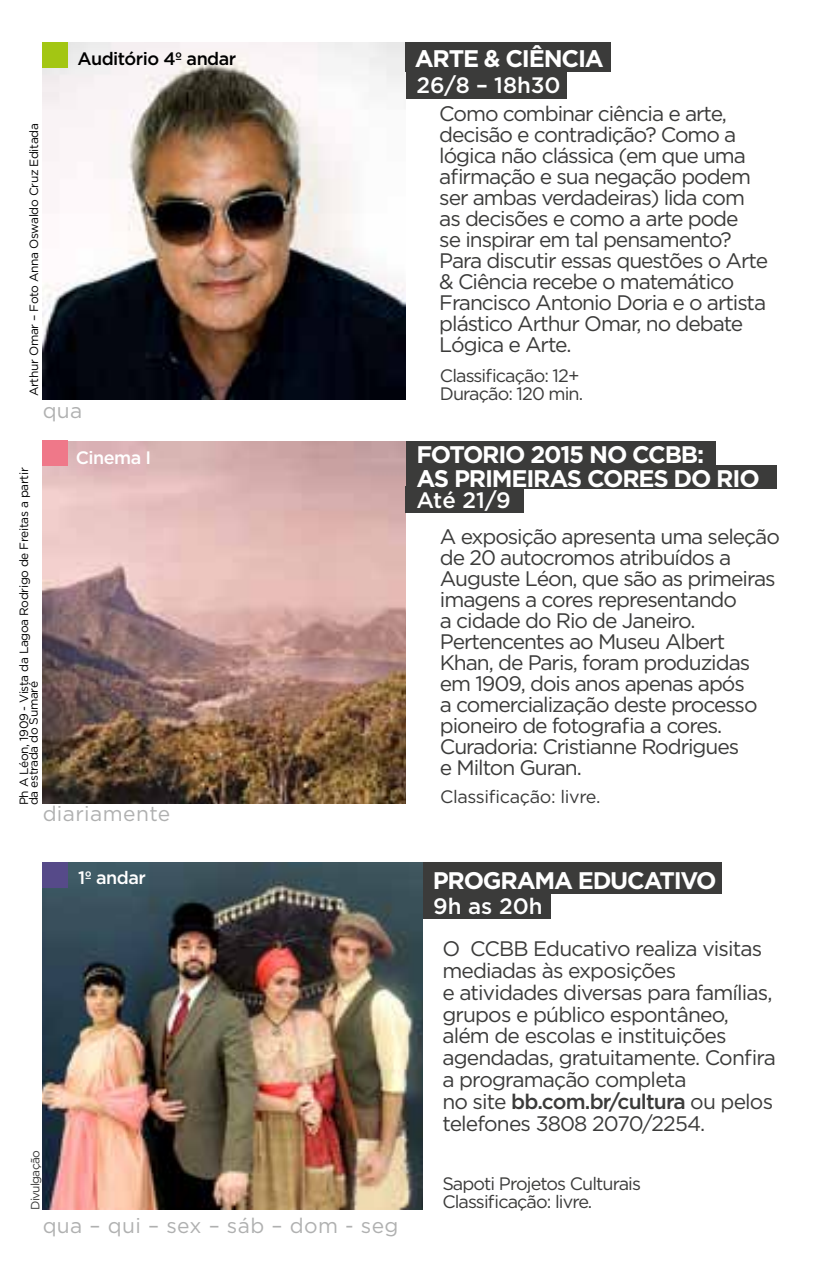
<style>
.page{position:relative;width:825px;height:1276px;background:#fff}
.page>*{position:absolute;margin:0;border:0;box-sizing:border-box;transform-origin:0 0}
.t1{font:700 24px/23.7px "Gotham";letter-spacing:-.05em;color:#fff}
.t2{font:500 22.2px "Gotham";color:#fff}
.t3{font:21px/21px "Gotham";letter-spacing:-.05em;color:#3b3b3a}
.t4{font:21px "Gotham";letter-spacing:.02em;color:#9c9d9d}
.t5{font:18px/18px "Gotham";letter-spacing:-.05em;color:#3b3b3a}
.t6{font:18px "Gotham";letter-spacing:-.02em;color:#3b3b3a}
.t7{font:500 18px "Gotham";letter-spacing:-.03em;color:#000}
.t8{font:500 18px "Gotham";letter-spacing:-.03em;color:#fff}
.t9{font:12px/9.6px "Gotham";letter-spacing:-.03em;color:#000}
.t10{font:12px "Gotham";letter-spacing:-.07em;color:#3b3b3a}
.s1{font-weight:500}
</style>
<div class="page">
<div style="left:422px;top:892px;width:129px;height:27px;background:#3b3b3a"></div>
<div style="left:422px;top:862px;width:300px;height:32px;background:#3b3b3a"></div>
<img style="left:43px;top:862px;width:379px;height:347px">
<svg style="left:43px;top:862px;width:25px;height:26px"></svg>
<img style="left:43px;top:441px;width:363px;height:363px">
<img style="left:42px;top:43px;width:364px;height:357px">
<svg style="left:42px;top:43px;width:26px;height:25px"></svg>
<div style="left:406px;top:43px;width:205px;height:29px;background:#3b3b3a"></div>
<div style="left:406px;top:72px;width:160px;height:26px;background:#3b3b3a"></div>
<svg style="left:42px;top:440px;width:26px;height:26px"></svg>
<div style="left:406px;top:441px;width:309px;height:24px;background:#3b3b3a"></div>
<div style="left:406px;top:465px;width:370px;height:24px;background:#3b3b3a"></div>
<div style="left:406px;top:487px;width:118px;height:26px;background:#3b3b3a"></div>
<p class="t9" style="left:29px;top:396px;width:274px;rotate:-90deg">Arthur Omar – Foto Anna Oswaldo Cruz Editada</p>
<p class="t7" style="left:78px;top:48px;width:160px">Auditório 4º andar</p>
<p class="t4" style="left:42px;top:399px;width:41px">qua</p>
<p class="t8" style="left:76px;top:448px;width:77px">Cinema I</p>
<p class="t9" style="left:19px;top:805px;width:339px;rotate:-90deg">Ph A Léon, 1909 - Vista da Lagoa Rodrigo de Freitas a partir da estrada do Sumaré</p>
<p class="t4" style="left:42px;top:801px;width:129px">diariamente</p>
<p class="t1" style="left:415px;top:46px;width:190px">ARTE &amp; CIÊNCIA</p>
<p class="t3" style="left:439px;top:103px;width:330px">Como combinar ciência e arte, decisão e contradição? Como a lógica não clássica (em que uma afirmação e sua negação podem ser ambas verdadeiras) lida com as decisões e como a arte pode<br>se inspirar em tal pensamento?<br>Para discutir essas questões o Arte &amp; Ciência recebe o matemático<br>Francisco Antonio Doria e o artista plástico Arthur Omar, no debate<br>Lógica e Arte.</p>
<p class="t2" style="left:416px;top:73px;width:146px">26/8 – 18h30</p>
<p class="t5" style="left:440px;top:366px;width:141px">Classificação: 12+</p>
<p class="t5" style="left:440px;top:384px;width:145px">Duração: 120 min.</p>
<p class="t1" style="left:416px;top:442px;width:345px">FOTORIO 2015 NO CCBB:<br>AS PRIMEIRAS CORES DO RIO</p>
<p class="t2" style="left:416px;top:487px;width:96px">Até 21/9</p>
<p class="t3" style="left:440px;top:525px;width:341px">A exposição apresenta uma seleção de 20 autocromos atribuídos a<br>Auguste Léon, que são as primeiras imagens a cores representando<br>a cidade do Rio de Janeiro.<br>Pertencentes ao Museu Albert<br>Khan, de Paris, foram produzidas em 1909, dois anos apenas após<br>a comercialização deste processo pioneiro de fotografia a cores.<br>Curadoria: Cristianne Rodrigues<br>e Milton Guran.</p>
<p class="t6" style="left:440px;top:787px;width:162px">Classificação: livre.</p>
<p class="t8" style="left:78px;top:867px;width:69px">1º andar</p>
<p class="t10" style="left:29px;top:1209px;width:61px;rotate:-90deg">Divulgação</p>
<p class="t4" style="left:43px;top:1214px;width:357px">qua – qui – sex – sáb – dom - seg</p>
<p class="t1" style="left:433px;top:867px;width:285px">PROGRAMA EDUCATIVO</p>
<p class="t2" style="left:433px;top:893px;width:111px">9h as 20h</p>
<p class="t3" style="left:442px;top:937px;width:335px;line-height:21.9px">O CCBB Educativo realiza visitas mediadas às exposições<br>e atividades diversas para famílias, grupos e público espontâneo, além de escolas e instituições agendadas, gratuitamente. Confira a programação completa<br>no site <span class="s1">bb.com.br/cultura</span> ou pelos telefones 3808 2070/2254.</p>
<p class="t5" style="left:442px;top:1174px;width:200px">Sapoti Projetos Culturais<br>Classificação: livre.</p>
</div>
